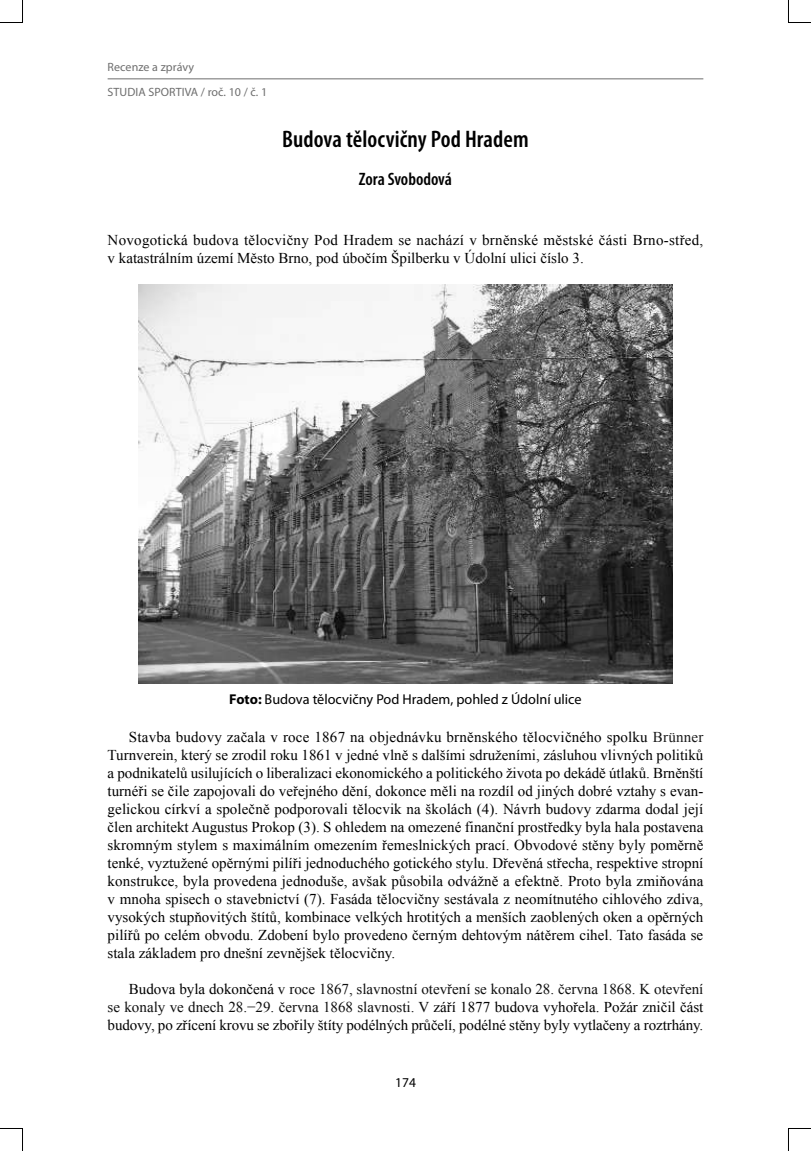
<style>
.page{position:relative;width:811px;height:1151px;background:#fff}
.page>*{position:absolute;margin:0;border:0;box-sizing:border-box;transform-origin:0 0}
.t1{font:600 condensed 24px "Myriad Pro";letter-spacing:.005em;color:#000}
.t2{font:600 condensed 18px "Myriad Pro";color:#000}
.t3{font:15px/18px "Times New Roman";color:#000;text-align:justify}
.t4{font:14.25px "Myriad Pro";color:#000}
.t5{font:13.5px "Myriad Pro";color:#000}
.t6{font:12px "Myriad Pro";letter-spacing:.005em;color:#6e6e6e}
.s1{font-weight:700}
.s2{color:#181818}
.s3{color:#0f0f0f}
</style>
<div class="page">
<hr style="left:108px;top:78px;width:595px;height:1px;background:#6e6e6e">
<img style="left:139px;top:284px;width:533px;height:399px">
<svg style="left:0;top:0;width:23px;height:23px"></svg>
<svg style="left:0;top:1128px;width:23px;height:23px"></svg>
<svg style="left:788px;top:0;width:22px;height:23px"></svg>
<svg style="left:788px;top:1128px;width:22px;height:23px"></svg>
<p class="t6" style="left:108px;top:59px;width:88px">Recenze a zprávy</p>
<p class="t6" style="left:108px;top:84px;width:161px">STUDIA SPORTIVA / roč. 10 / č. 1</p>
<h1 class="t1" style="left:282px;top:126px;width:248px">Budova tělocvičny Pod Hradem</h1>
<p class="t2" style="left:359px;top:170px;width:94px">Zora Svobodová</p>
<p class="t3" style="left:108px;top:231px;width:597px">Novogotická budova tělocvičny Pod Hradem se nachází v brněnské městské části Brno-střed, v katastrálním území Město Brno, pod úbočím Špilberku v Údolní ulici číslo 3.</p>
<p class="t4" style="left:229px;top:690px;width:354px"><span class="s1">Foto:</span> Budova tělocvičny Pod Hradem, pohled z Údolní ulice</p>
<p class="t3" style="left:108px;top:727px;width:597px;text-indent:21px">Stavba budovy začala v roce 1867 na objednávku brněnského tělocvičného spolku <span class="s2">Brünner </span>Turnverein, který se zrodil roku 1861 v jedné vlně s dalšími sdruženími, zásluhou vlivných politiků a podnikatelů usilujících o liberalizaci ekonomického a politického života po dekádě útlaků. Brněnští turnéři se čile zapojovali do veřejného dění, dokonce měli na rozdíl od jiných dobré vztahy s evan&shy;gelickou církví a společně podporovali tělocvik na školách (4). Návrh budovy zdarma dodal její člen architekt Augustus Prokop (3). S ohledem na omezené finanční prostředky byla hala postavena skromným stylem s maximálním omezením řemeslnických prací. Obvodové stěny byly poměrně tenké, vyztužené opěrnými pilíři jednoduchého gotického stylu. Dřevěná střecha, respektive stropní konstrukce, byla provedena jednoduše, avšak působila odvážně a efektně. Proto byla zmiňována v mnoha spisech o stavebnictví (7). Fasáda tělocvičny sestávala z neomítnutého cihlového zdiva, vysokých stupňovitých štítů, kombinace velkých hrotitých a menších zaoblených oken a opěrných pilířů po celém obvodu. Zdobení bylo provedeno černým dehtovým nátěrem cihel. Tato fasáda se stala základem pro dnešní zevnějšek tělocvičny.</p>
<p class="t3" style="left:108px;top:979px;width:597px;text-indent:21px">Budova byla dokončená <span class="s3">v roce 1867, slavnostní otevření se konalo 28. června 1868. K otevření se konaly ve dnech 28.−29. června 1868 slavnosti. V</span> září 1877 budova vyhořela. Požár zničil část budovy, po zřícení krovu se zbořily štíty podélných průčelí, podélné stěny byly vytlačeny a roztrhány.</p>
<p class="t5" style="left:395px;top:1074px;width:22px">174</p>
</div>
